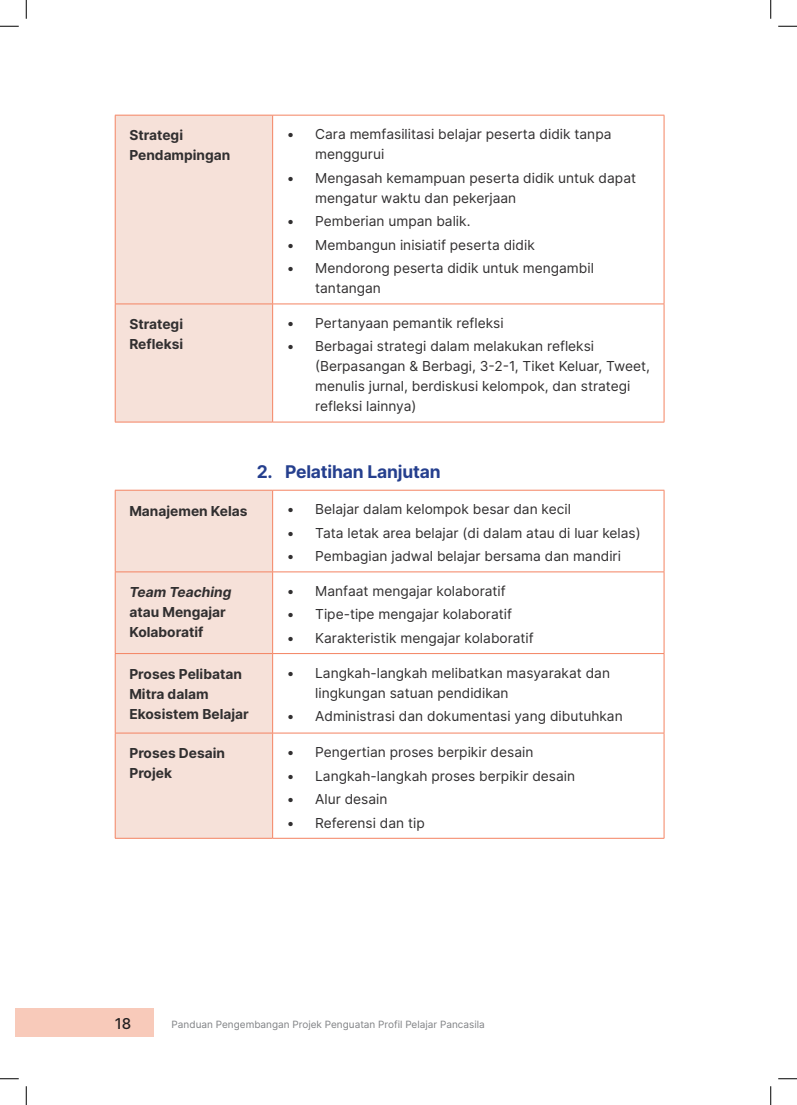
<style>
.page{position:relative;width:797px;height:1105px;background:#fff}
.page>*{position:absolute;margin:0;border:0;box-sizing:border-box;transform-origin:0 0}
.t1{font:700 17.5px "Inter";letter-spacing:-.01em;color:#253f8e}
.t2{font:500 15px "Inter";color:#231f20}
.t3{font:13.75px/20px "Inter";color:#312f30}
.t4{font:700 13.75px/20px "Inter";color:#312f30}
.t5{font:italic 700 13.75px "Inter";color:#312f30}
.t6{font:10px "Inter";color:#808285}
</style>
<div class="page">
<div style="left:16px;top:1008px;width:138px;height:29px;background:#f8caba"></div>
<div style="left:116px;top:116px;width:156px;height:306px;background:#f6e1d9"></div>
<hr style="left:115px;top:115px;width:158px;height:1px;background:#f48362">
<hr style="left:273px;top:115px;width:391px;height:1px;background:#f48362">
<hr style="left:663px;top:115px;width:1px;height:189px;background:#f48362">
<hr style="left:115px;top:304px;width:158px;height:1px;background:#f48362">
<hr style="left:273px;top:304px;width:391px;height:1px;background:#f48362">
<hr style="left:663px;top:304px;width:1px;height:118px;background:#f48362">
<hr style="left:115px;top:422px;width:158px;height:1px;background:#f48362">
<hr style="left:273px;top:422px;width:391px;height:1px;background:#f48362">
<hr style="left:115px;top:115px;width:1px;height:189px;background:#f48362">
<hr style="left:272px;top:115px;width:1px;height:189px;background:#f48362">
<hr style="left:115px;top:304px;width:1px;height:118px;background:#f48362">
<hr style="left:272px;top:304px;width:1px;height:118px;background:#f48362">
<div style="left:116px;top:491px;width:156px;height:347px;background:#f6e1d9"></div>
<hr style="left:115px;top:572px;width:158px;height:1px;background:#f48362">
<hr style="left:273px;top:572px;width:391px;height:1px;background:#f48362">
<hr style="left:663px;top:572px;width:1px;height:81px;background:#f48362">
<hr style="left:115px;top:653px;width:158px;height:1px;background:#f48362">
<hr style="left:273px;top:653px;width:391px;height:1px;background:#f48362">
<hr style="left:663px;top:654px;width:1px;height:79px;background:#f48362">
<hr style="left:115px;top:733px;width:158px;height:1px;background:#f48362">
<hr style="left:273px;top:733px;width:391px;height:1px;background:#f48362">
<hr style="left:663px;top:733px;width:1px;height:105px;background:#f48362">
<hr style="left:115px;top:838px;width:158px;height:1px;background:#f48362">
<hr style="left:273px;top:838px;width:391px;height:1px;background:#f48362">
<hr style="left:115px;top:490px;width:158px;height:1px;background:#f48362">
<hr style="left:115px;top:490px;width:1px;height:82px;background:#f48362">
<hr style="left:115px;top:572px;width:1px;height:81px;background:#f48362">
<hr style="left:272px;top:572px;width:1px;height:81px;background:#f48362">
<hr style="left:115px;top:654px;width:1px;height:79px;background:#f48362">
<hr style="left:272px;top:654px;width:1px;height:79px;background:#f48362">
<hr style="left:115px;top:733px;width:1px;height:105px;background:#f48362">
<hr style="left:272px;top:733px;width:1px;height:105px;background:#f48362">
<hr style="left:273px;top:490px;width:391px;height:1px;background:#f48362">
<hr style="left:272px;top:490px;width:1px;height:82px;background:#f48362">
<hr style="left:663px;top:490px;width:1px;height:82px;background:#f48362">
<svg style="left:0;top:25px;width:19px;height:2px"></svg>
<svg style="left:778px;top:25px;width:19px;height:2px"></svg>
<svg style="left:0;top:1078px;width:19px;height:1px"></svg>
<svg style="left:778px;top:1078px;width:19px;height:1px"></svg>
<svg style="left:25px;top:0;width:2px;height:19px"></svg>
<svg style="left:25px;top:1086px;width:2px;height:19px"></svg>
<svg style="left:770px;top:0;width:1px;height:19px"></svg>
<svg style="left:770px;top:1086px;width:1px;height:19px"></svg>
<p class="t4" style="left:129px;top:125px;width:103px">Strategi<br>Pendampingan</p>
<p class="t3" style="left:315px;top:124px;width:298px;text-indent:-28px">• Cara memfasilitasi belajar peserta didik tanpa menggurui</p>
<p class="t3" style="left:315px;top:167px;width:322px;text-indent:-28px">• Mengasah kemampuan peserta didik untuk dapat mengatur waktu dan pekerjaan</p>
<p class="t3" style="left:287px;top:211px;width:185px">• Pemberian umpan balik.</p>
<p class="t3" style="left:287px;top:234px;width:249px">• Membangun inisiatif peserta didik</p>
<p class="t3" style="left:315px;top:258px;width:280px;text-indent:-28px">• Mendorong peserta didik untuk mengambil tantangan</p>
<p class="t4" style="left:129px;top:314px;width:55px">Strategi<br>Refleksi</p>
<p class="t3" style="left:287px;top:313px;width:218px">• Pertanyaan pemantik refleksi</p>
<p class="t3" style="left:315px;top:336px;width:336px;text-indent:-28px">• Berbagai strategi dalam melakukan refleksi (Berpasangan &amp; Berbagi, 3-2-1, Tiket Keluar, Tweet, menulis jurnal, berdiskusi kelompok, dan strategi refleksi lainnya)</p>
<p class="t1" style="left:257px;top:458px;width:185px">2. Pelatihan Lanjutan</p>
<p class="t4" style="left:129px;top:500px;width:120px">Manajemen Kelas</p>
<p class="t3" style="left:287px;top:499px;width:285px">• Belajar dalam kelompok besar dan kecil</p>
<p class="t3" style="left:287px;top:522px;width:355px">• Tata letak area belajar (di dalam atau di luar kelas)</p>
<p class="t3" style="left:287px;top:546px;width:335px">• Pembagian jadwal belajar bersama dan mandiri</p>
<p class="t5" style="left:129px;top:582px;width:103px">Team Teaching</p>
<p class="t4" style="left:129px;top:602px;width:98px">atau Mengajar<br>Kolaboratif</p>
<p class="t3" style="left:287px;top:580px;width:220px">• Manfaat mengajar kolaboratif</p>
<p class="t3" style="left:287px;top:604px;width:227px">• Tipe-tipe mengajar kolaboratif</p>
<p class="t3" style="left:287px;top:628px;width:248px">• Karakteristik mengajar kolaboratif</p>
<p class="t4" style="left:129px;top:663px;width:121px">Proses Pelibatan<br>Mitra dalam<br>Ekosistem Belajar</p>
<p class="t3" style="left:315px;top:662px;width:296px;text-indent:-28px">• Langkah-langkah melibatkan masyarakat dan lingkungan satuan pendidikan</p>
<p class="t3" style="left:287px;top:706px;width:337px">• Administrasi dan dokumentasi yang dibutuhkan</p>
<p class="t4" style="left:129px;top:743px;width:97px">Proses Desain<br>Projek</p>
<p class="t3" style="left:287px;top:742px;width:248px">• Pengertian proses berpikir desain</p>
<p class="t3" style="left:287px;top:765px;width:290px">• Langkah-langkah proses berpikir desain</p>
<p class="t3" style="left:287px;top:789px;width:102px">• Alur desain</p>
<p class="t3" style="left:287px;top:812px;width:139px">• Referensi dan tip</p>
<p class="t2" style="left:115px;top:1012px;width:18px">18</p>
<p class="t6" style="left:172px;top:1017px;width:314px">Panduan Pengembangan Projek Penguatan Profil Pelajar Pancasila</p>
</div>
